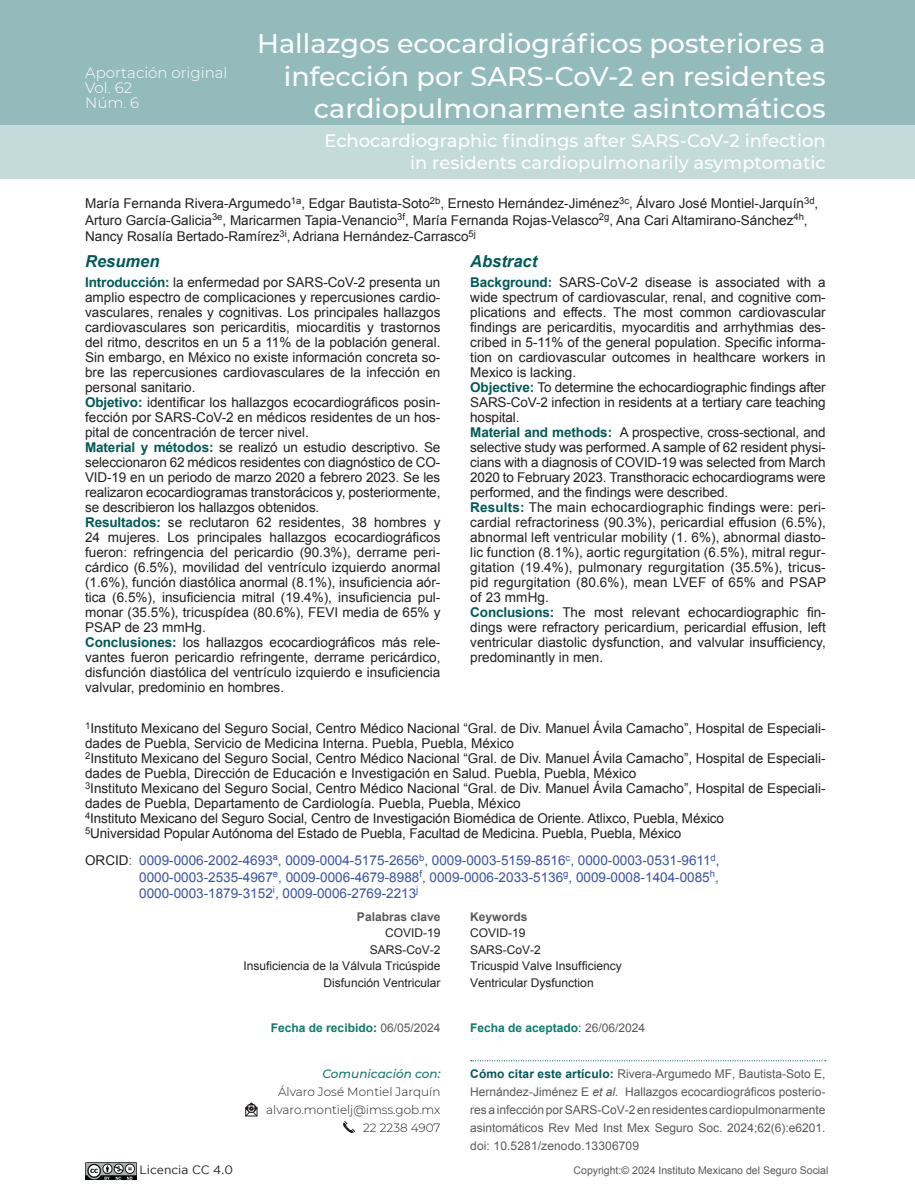
<style>
.page{position:relative;width:915px;height:1191px;background:#fff}
.page>*{position:absolute;margin:0;border:0;box-sizing:border-box;transform-origin:0 0}
.t1{font:500 27px/32.4px "Montserrat";color:#fff;text-align:right}
.t2{font:500 18px/21.6px "Montserrat";color:#fff;text-align:right}
.t3{font:italic 700 16.5px "Arial";color:#005a57}
.t4{font:300 15px/15px "Montserrat";color:#fff}
.t5{font:13.5px/15px "Arial";color:#231f20}
.t6{font:13.5px/16.2px "Arial";color:#3953a4;text-align:justify}
.t7{font:12px/18px "Arial";color:#58595b;text-align:justify}
.t8{font:12px/16.5px "Arial";color:#231f20}
.t9{font:300 12px/18px "Montserrat";color:#231f20;text-align:right}
.t10{font:700 12px "Arial";color:#0d7a6a}
.t11{font:700 12px "Arial";color:#58595b}
.t12{font:italic 500 12px "Montserrat";color:#0d7a6a}
.t13{font:12px "Gotham";color:#231f20}
.t14{font:10.5px "Arial";color:#58595b}
.s1{font-weight:700;color:#005a57}
.s2{color:#231f20}
.s3{color:#58595b}
.s4{color:#005a57}
.s5{font-weight:400;color:#58595b}
.s6{font-weight:400;color:#231f20}
.s7{font-weight:700;color:#01585b}
.s8{font-style:italic}
</style>
<div class="page">
<div style="left:0;top:0;width:914px;height:125px;background:#93bbbb"></div>
<div style="left:0;top:125px;width:914px;height:54px;background:#c3dcd9"></div>
<svg style="left:470px;top:1060px;width:355px;height:1px"></svg>
<svg style="left:245px;top:1102px;width:13px;height:15px"></svg>
<svg style="left:343px;top:1121px;width:13px;height:12px"></svg>
<img style="left:85px;top:1162px;width:51px;height:17px">
<p class="t4" style="left:85px;top:64px;width:144px">Aportación original<br>Vol. 62<br>Núm. 6</p>
<h1 class="t1" style="left:257px;top:26px;width:570px">Hallazgos ecocardiográficos posteriores a infección por SARS-CoV-2 en residentes cardiopulmonarmente asintomáticos</h1>
<h2 class="t2" style="left:324px;top:129px;width:502px">Echocardiographic findings after SARS-CoV-2 infection in residents cardiopulmonarily asymptomatic</h2>
<p class="t5" style="left:85px;top:195px;width:734px;line-height:16.5px">María Fernanda Rivera-Argumedo<sup>1a</sup>, Edgar Bautista-Soto<sup>2b</sup>, Ernesto Hernández-Jiménez<sup>3c</sup>, Álvaro José Montiel-Jarquín<sup>3d</sup>,<br>Arturo García-Galicia<sup>3e</sup>, Maricarmen Tapia-Venancio<sup>3f</sup>, María Fernanda Rojas-Velasco<sup>2g</sup>, Ana Cari Altamirano-Sánchez<sup>4h</sup>,<br>Nancy Rosalía Bertado-Ramírez<sup>3i</sup>, Adriana Hernández-Carrasco<sup>5j</sup></p>
<p class="t3" style="left:85px;top:251px;width:76px">Resumen</p>
<p class="t3" style="left:470px;top:251px;width:68px">Abstract</p>
<p class="t5" style="left:470px;top:275px;width:357px"><span class="s1">Background:</span> SARS-CoV-2 disease is associated with a wide spectrum of cardiovascular, renal, and cognitive com&shy;plications and effects. The most common cardiovascular findings are pericarditis, myocarditis and arrhythmias des&shy;cribed in 5-11% of the general population. Specific informa&shy;tion on cardiovascular outcomes in healthcare workers in Mexico is lacking.<br><span class="s1">Objective:</span> To determine the echocardiographic findings after SARS-CoV-2 infection in residents at a tertiary care teaching hospital.<br><span class="s1">Material and methods:</span> A prospective, cross-sectional, and selective study was performed. A sample of 62 resident physi&shy;cians with a diagnosis of COVID-19 was selected from March 2020 to February 2023. Transthoracic echocardiograms were performed, and the findings were described.<br><span class="s1">Results:</span> The main echocardiographic findings were: peri&shy;cardial refractoriness (90.3%), pericardial effusion (6.5%), abnormal left ventricular mobility (1. 6%), abnormal diasto&shy;lic function (8.1%), aortic regurgitation (6.5%), mitral regur&shy;gitation (19.4%), pulmonary regurgitation (35.5%), tricus&shy;pid regurgitation (80.6%), mean LVEF of 65% and PSAP of 23 mmHg.<br><span class="s1">Conclusions:</span> The most relevant echocardiographic fin&shy;dings were refractory pericardium, pericardial effusion, left ventricular diastolic dysfunction, and valvular insufficiency, predominantly in men.</p>
<p class="t5" style="left:85px;top:275px;width:357px"><span class="s1">Introducción:</span> la enfermedad por SARS-CoV-2 presenta un amplio espectro de complicaciones y repercusiones cardio&shy;vasculares, renales y cognitivas. Los principales hallazgos cardiovasculares son pericarditis, miocarditis y trastornos del ritmo, descritos en un 5 a 11% de la población general.<br>Sin embargo, en México no existe información concreta so&shy;bre las repercusiones cardiovasculares de la infección en personal sanitario.<br><span class="s1">Objetivo:</span> identificar los hallazgos ecocardiográficos posin&shy;fección por SARS-CoV-2 en médicos residentes de un hos&shy;pital de concentración de tercer nivel.<br><span class="s1">Material y métodos:</span> se realizó un estudio descriptivo. Se seleccionaron 62 médicos residentes con diagnóstico de CO-VID-19 en un periodo de marzo 2020 a febrero 2023. Se les realizaron ecocardiogramas transtorácicos y, posteriormente, se describieron los hallazgos obtenidos.<br><span class="s1">Resultados:</span> se reclutaron 62 residentes, 38 hombres y 24 mujeres. Los principales hallazgos ecocardiográficos fueron: refringencia del pericardio (90.3%), derrame peri&shy;cárdico (6.5%), movilidad del ventrículo izquierdo anormal (1.6%), función diastólica anormal (8.1%), insuficiencia aór&shy;tica (6.5%), insuficiencia mitral (19.4%), insuficiencia pul&shy;monar (35.5%), tricuspídea (80.6%), FEVI media de 65% y PSAP de 23 mmHg.<br><span class="s1">Conclusiones:</span> los hallazgos ecocardiográficos más rele&shy;vantes fueron pericardio refringente, derrame pericárdico, disfunción diastólica del ventrículo izquierdo e insuficiencia valvular, predominio en hombres.</p>
<p class="t5" style="left:85px;top:721px;width:741px"><sup>1</sup>Instituto Mexicano del Seguro Social, Centro Médico Nacional “Gral. de Div. Manuel Ávila Camacho”, Hospital de Especiali&shy;dades de Puebla, Servicio de Medicina Interna. Puebla, Puebla, México<br><sup>2</sup>Instituto Mexicano del Seguro Social, Centro Médico Nacional “Gral. de Div. Manuel Ávila Camacho”, Hospital de Especiali&shy;dades de Puebla, Dirección de Educación e Investigación en Salud. Puebla, Puebla, México<br><sup>3</sup>Instituto Mexicano del Seguro Social, Centro Médico Nacional “Gral. de Div. Manuel Ávila Camacho”, Hospital de Especiali&shy;dades de Puebla, Departamento de Cardiología. Puebla, Puebla, México<br><sup>4</sup>Instituto Mexicano del Seguro Social, Centro de Investigación Biomédica de Oriente. Atlixco, Puebla, México<br><sup>5</sup>Universidad Popular Autónoma del Estado de Puebla, Facultad de Medicina. Puebla, Puebla, México</p>
<p class="t6" style="left:139px;top:852px;width:581px;text-indent:-54px"><span class="s2">ORCID</span><span class="s3">:</span> 0009-0006-2002-4693ª, 0009-0004-5175-2656<sup>b</sup>, 0009-0003-5159-8516<sup>c</sup>, 0000-0003-0531-9611<sup>d</sup>, 0000-0003-2535-4967<sup>e</sup>, 0009-0006-4679-8988<sup>f</sup>, 0009-0006-2033-5136<sup>g</sup>, 0009-0008-1404-0085<sup>h</sup>, 0000-0003-1879-3152<sup>i</sup>, 0009-0006-2769-2213<sup>j</sup></p>
<p class="t11" style="left:357px;top:908px;width:85px">Palabras clave</p>
<p class="t8" style="left:243px;top:924px;width:198px;text-align:right">COVID-19<br>SARS-CoV-2<br>Insuficiencia de la Válvula Tricúspide<br>Disfunción Ventricular</p>
<p class="t11" style="left:470px;top:908px;width:59px">Keywords</p>
<p class="t8" style="left:470px;top:924px;width:153px">COVID-19<br>SARS-CoV-2<br>Tricuspid Valve Insufficiency<br>Ventricular Dysfunction</p>
<p class="t10" style="left:271px;top:1019px;width:171px">Fecha de recibido<span class="s4">:</span> <span class="s5">06/05/2024</span></p>
<p class="t10" style="left:470px;top:1020px;width:176px">Fecha de aceptado<span class="s6">:</span> <span class="s5">26/06/2024</span></p>
<p class="t12" style="left:322px;top:1065px;width:119px">Comunicación con:</p>
<p class="t9" style="left:266px;top:1082px;width:176px">Álvaro José Montiel Jarquín alvaro.montielj@imss.gob.mx<br>22 2238 4907</p>
<p class="t7" style="left:470px;top:1064px;width:356px"><span class="s7">Cómo citar este artículo:</span> Rivera-Argumedo MF, Bautista-Soto E, Hernández-Jiménez E <span class="s8">et al.</span> Hallazgos ecocardiográficos posterio&shy;res a infección por SARS-CoV-2 en residentes cardiopulmonarmente asintomáticos Rev Med Inst Mex Seguro Soc. 2024;62(6):e6201. doi: 10.5281/zenodo.13306709</p>
<p class="t13" style="left:139px;top:1162px;width:95px">Licencia CC 4.0</p>
<p class="t14" style="left:573px;top:1163px;width:256px">Copyright:© 2024 Instituto Mexicano del Seguro Social</p>
</div>
